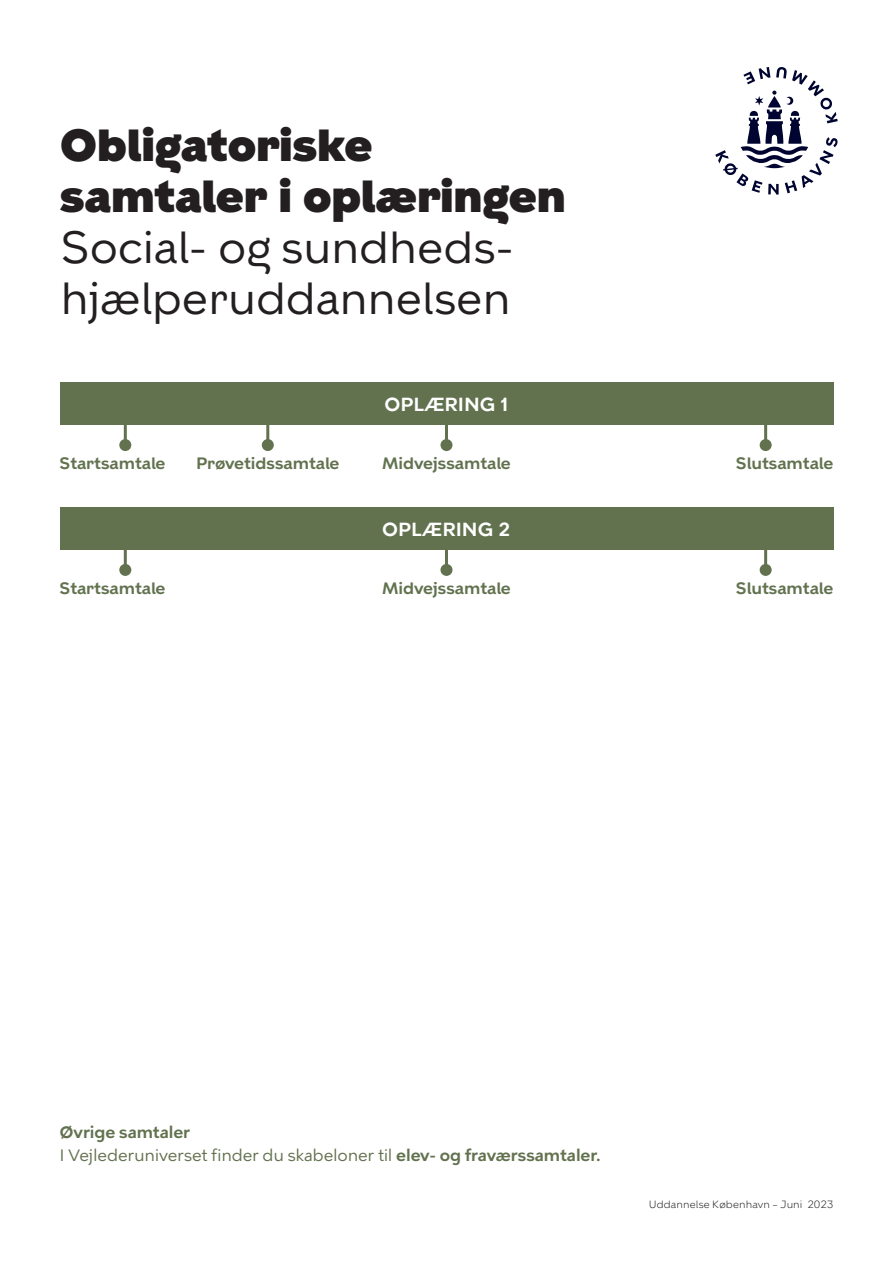
<style>
.page{position:relative;width:893px;height:1263px;background:#fff}
.page>*{position:absolute;margin:0;border:0;box-sizing:border-box;transform-origin:0 0}
.t1{font:45px/51px "KBH";letter-spacing:-.015em;color:#231f20}
.t2{font:900 45px/51px "KBH";letter-spacing:.005em;color:#231f20}
.t3{font:600 18.9px "KBH";color:#fff}
.t4{font:600 16.5px "KBH";color:#62724f}
.t5{font:16.5px "KBH Tekst";letter-spacing:-.015em;color:#62724f}
.t6{font:300 10.5px "KBH";letter-spacing:.01em;color:#231f20}
.s1{font-family:"KBH";font-weight:600}
</style>
<div class="page">
<svg style="left:715px;top:67px;width:123px;height:128px"></svg>
<hr style="left:124px;top:415px;width:3px;height:30px;background:#62724f">
<div style="left:119px;top:439px;width:12px;height:12px;background:#62724f;border-radius:50%"></div>
<hr style="left:266px;top:415px;width:3px;height:30px;background:#62724f">
<div style="left:262px;top:439px;width:12px;height:12px;background:#62724f;border-radius:50%"></div>
<hr style="left:764px;top:415px;width:3px;height:30px;background:#62724f">
<div style="left:760px;top:439px;width:12px;height:12px;background:#62724f;border-radius:50%"></div>
<div style="left:60px;top:383px;width:773px;height:42px;background:#62724f"></div>
<hr style="left:124px;top:540px;width:3px;height:30px;background:#62724f">
<div style="left:119px;top:564px;width:12px;height:12px;background:#62724f;border-radius:50%"></div>
<hr style="left:764px;top:540px;width:3px;height:30px;background:#62724f">
<div style="left:760px;top:564px;width:12px;height:12px;background:#62724f;border-radius:50%"></div>
<div style="left:60px;top:508px;width:773px;height:42px;background:#62724f"></div>
<hr style="left:445px;top:415px;width:3px;height:30px;background:#62724f">
<div style="left:440px;top:439px;width:12px;height:12px;background:#62724f;border-radius:50%"></div>
<hr style="left:445px;top:540px;width:3px;height:30px;background:#62724f">
<div style="left:440px;top:564px;width:12px;height:12px;background:#62724f;border-radius:50%"></div>
<h1 class="t2" style="left:60px;top:121px;width:507px">Obligatoriske samtaler i oplæringen</h1>
<p class="t1" style="left:60px;top:222px;width:456px">Social- og sundheds&shy;hjælperuddannelsen</p>
<p class="t3" style="left:384px;top:393px;width:126px">OPLÆRING 1</p>
<p class="t4" style="left:60px;top:453px;width:108px">Startsamtale</p>
<p class="t4" style="left:196px;top:453px;width:145px">Prøvetidssamtale</p>
<p class="t4" style="left:736px;top:453px;width:99px">Slutsamtale</p>
<p class="t4" style="left:382px;top:453px;width:130px">Midvejssamtale</p>
<p class="t3" style="left:382px;top:518px;width:130px">OPLÆRING 2</p>
<p class="t4" style="left:382px;top:578px;width:130px">Midvejssamtale</p>
<p class="t4" style="left:60px;top:578px;width:108px">Startsamtale</p>
<p class="t4" style="left:736px;top:578px;width:99px">Slutsamtale</p>
<h2 class="t4" style="left:60px;top:1122px;width:132px">Øvrige samtaler</h2>
<p class="t5" style="left:60px;top:1144px;width:543px">I Vejlederuniverset finder du skabeloner til <span class="s1">elev- og fraværssamtaler.</span></p>
<p class="t6" style="left:649px;top:1197px;width:186px">Uddannelse København – Juni 2023</p>
</div>
